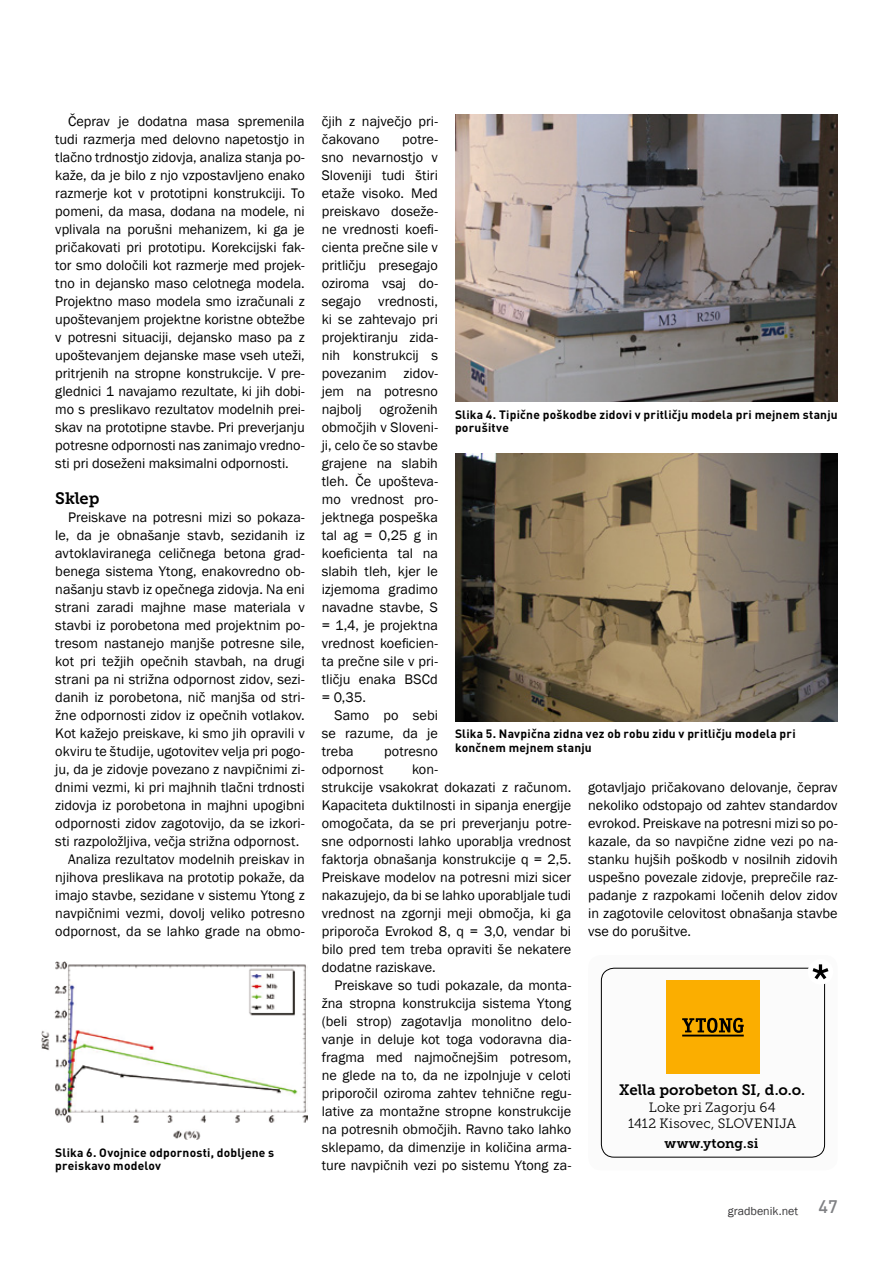
<style>
.page{position:relative;width:893px;height:1263px;background:#fff}
.page>*{position:absolute;margin:0;border:0;box-sizing:border-box;transform-origin:0 0}
.t1{font:16.5px "Museo Slab 700";letter-spacing:-.01em;color:#000}
.t2{font:15px "Museo Slab 700";color:#000}
.t3{font:14.25px/18px "Franklin Gothic";color:#000;text-align:justify}
.t4{font:13.5px/16.2px "Museo Slab 300";letter-spacing:.005em;color:#000;text-align:center}
.t5{font:13.5px "Museo Slab 700";letter-spacing:.005em;color:#000}
.t6{font:12px/13.5px "DIN Bold";letter-spacing:.02em;color:#000}
.t7{font:12px "Franklin Gothic";color:#39383a}
</style>
<div class="page">
<div style="left:588px;top:955px;width:250px;height:215px;background:#fbfbfb;border-radius:13px"></div>
<div style="left:601px;top:968px;width:224px;height:189px;border:1px solid #000;border-radius:13px"></div>
<div style="left:808px;top:959px;width:25px;height:25px;background:#fff;border-radius:50%"></div>
<svg style="left:812px;top:964px;width:16px;height:15px"></svg>
<div style="left:666px;top:980px;width:94px;height:94px;background:#fbae00"></div>
<svg style="left:682px;top:1018px;width:62px;height:15px"></svg>
<hr style="left:682px;top:1034px;width:62px;height:2px;background:#000">
<img style="left:42px;top:961px;width:265px;height:178px">
<img style="left:455px;top:115px;width:383px;height:287px">
<img style="left:455px;top:453px;width:383px;height:268px">
<p class="t3" style="left:55px;top:113px;width:251px;text-indent:13px">Čeprav je dodatna masa spremenila tudi razmerja med delovno napetostjo in tlačno trdnostjo zidovja, analiza stanja po&shy;kaže, da je bilo z njo vzpostavljeno enako razmerje kot v prototipni konstrukciji. To pomeni, da masa, dodana na modele, ni vplivala na porušni mehanizem, ki ga je pričakovati pri prototipu. Korekcijski fak&shy;tor smo določili kot razmerje med projek&shy;tno in dejansko maso celotnega modela.<br>Projektno maso modela smo izračunali z upoštevanjem projektne koristne obtežbe v potresni situaciji, dejansko maso pa z upoštevanjem dejanske mase vseh uteži, pritrjenih na stropne konstrukcije. V pre&shy;glednici 1 navajamo rezultate, ki jih dobi&shy;mo s preslikavo rezultatov modelnih prei&shy;skav na prototipne stavbe. Pri preverjanju potresne odpornosti nas zanimajo vredno&shy;sti pri doseženi maksimalni odpornosti.</p>
<p class="t1" style="left:55px;top:489px;width:46px">Sklep</p>
<p class="t3" style="left:68px;top:509px;width:238px">Preiskave na potresni mizi so pokaza-</p>
<p class="t3" style="left:55px;top:527px;width:251px">le, da je obnašanje stavb, sezidanih iz</p>
<p class="t3" style="left:55px;top:545px;width:251px">avtoklaviranega celičnega betona grad-</p>
<p class="t3" style="left:55px;top:563px;width:251px">benega sistema Ytong, enakovredno ob-</p>
<p class="t3" style="left:55px;top:581px;width:251px">našanju stavb iz opečnega zidovja. Na eni</p>
<p class="t3" style="left:55px;top:599px;width:251px">strani zaradi majhne mase materiala v</p>
<p class="t3" style="left:55px;top:617px;width:251px">stavbi iz porobetona med projektnim po-</p>
<p class="t3" style="left:55px;top:635px;width:251px">tresom nastanejo manjše potresne sile,</p>
<p class="t3" style="left:55px;top:653px;width:251px">kot pri težjih opečnih stavbah, na drugi</p>
<p class="t3" style="left:55px;top:671px;width:251px">strani pa ni strižna odpornost zidov, sezi-</p>
<p class="t3" style="left:55px;top:689px;width:251px">danih iz porobetona, nič manjša od stri-</p>
<p class="t3" style="left:55px;top:707px;width:251px">žne odpornosti zidov iz opečnih votlakov.</p>
<p class="t3" style="left:55px;top:725px;width:251px">Kot kažejo preiskave, ki smo jih opravili v</p>
<p class="t3" style="left:55px;top:743px;width:251px">okviru te študije, ugotovitev velja pri pogo-</p>
<p class="t3" style="left:55px;top:761px;width:251px">ju, da je zidovje povezano z navpičnimi zi-</p>
<p class="t3" style="left:55px;top:779px;width:251px">dnimi vezmi, ki pri majhnih tlačni trdnosti</p>
<p class="t3" style="left:55px;top:797px;width:251px">zidovja iz porobetona in majhni upogibni</p>
<p class="t3" style="left:55px;top:815px;width:251px">odpornosti zidov zagotovijo, da se izkori-</p>
<p class="t3" style="left:55px;top:833px;width:245px">sti razpoložljiva, večja strižna odpornost.</p>
<p class="t3" style="left:68px;top:851px;width:238px">Analiza rezultatov modelnih preiskav in</p>
<p class="t3" style="left:55px;top:869px;width:251px">njihova preslikava na prototip pokaže, da</p>
<p class="t3" style="left:55px;top:887px;width:251px">imajo stavbe, sezidane v sistemu Ytong z</p>
<p class="t3" style="left:55px;top:905px;width:251px">navpičnimi vezmi, dovolj veliko potresno</p>
<p class="t3" style="left:55px;top:923px;width:251px">odpornost, da se lahko grade na obmo-</p>
<p class="t6" style="left:55px;top:1145px;width:221px">Slika 6. Ovojnice odpornosti, dobljene s preiskavo modelov</p>
<p class="t3" style="left:322px;top:113px;width:118px">čjih z največjo pri&shy;čakovano</p>
<p class="t3" style="left:322px;top:131px;width:118px;text-indent:80px">potre&shy;sno nevarnostjo v Sloveniji tudi štiri etaže visoko. Med preiskavo doseže&shy;ne vrednosti koefi&shy;cienta prečne sile v pritličju presegajo oziroma vsaj do&shy;segajo vrednosti, ki se zahtevajo pri projektiranju zida&shy;nih konstrukcij s povezanim zidov&shy;jem na potresno najbolj ogroženih območjih v Sloveni&shy;ji, celo če so stavbe grajene na slabih tleh. Če upošteva&shy;mo vrednost pro&shy;jektnega pospeška tal ag = 0,25 g in koeficienta tal na slabih tleh, kjer le izjemoma gradimo navadne stavbe, S = 1,4, je projektna vrednost koeficien&shy;ta prečne sile v pri&shy;tličju enaka BSCd = 0,35.</p>
<p class="t3" style="left:322px;top:706px;width:118px;text-indent:13px">Samo po sebi se razume, da je treba</p>
<p class="t3" style="left:384px;top:742px;width:55px">potresno</p>
<p class="t6" style="left:455px;top:407px;width:384px">Slika 4. Tipične poškodbe zidovi v pritličju modela pri mejnem stanju porušitve</p>
<p class="t6" style="left:455px;top:726px;width:342px">Slika 5. Navpična zidna vez ob robu zidu v pritličju modela pri končnem mejnem stanju</p>
<p class="t3" style="left:322px;top:760px;width:251px;text-align:left;text-indent:90px">kon-<br>strukcije vsakokrat dokazati z računom.<br>Kapaciteta duktilnosti in sipanja energije omogočata, da se pri preverjanju potre&shy;sne odpornosti lahko uporablja vrednost faktorja obnašanja konstrukcije q = 2,5.<br>Preiskave modelov na potresni mizi sicer nakazujejo, da bi se lahko uporabljale tudi vrednost na zgornji meji območja, ki ga priporoča Evrokod 8, q = 3,0, vendar bi bilo pred tem treba opraviti še nekatere dodatne raziskave.</p>
<p class="t3" style="left:322px;top:976px;width:251px;text-indent:13px">Preiskave so tudi pokazale, da monta&shy;žna stropna konstrukcija sistema Ytong (beli strop) zagotavlja monolitno delo&shy;vanje in deluje kot toga vodoravna dia&shy;fragma med najmočnejšim potresom, ne glede na to, da ne izpolnjuje v celoti priporočil oziroma zahtev tehnične regu&shy;lative za montažne stropne konstrukcije na potresnih območjih. Ravno tako lahko sklepamo, da dimenzije in količina arma&shy;ture navpičnih vezi po sistemu Ytong za-</p>
<p class="t3" style="left:322px;top:760px;width:63px">odpornost</p>
<p class="t3" style="left:588px;top:778px;width:251px">gotavljajo pričakovano delovanje, čeprav nekoliko odstopajo od zahtev standardov evrokod. Preiskave na potresni mizi so po&shy;kazale, da so navpične zidne vezi po na&shy;stanku hujših poškodb v nosilnih zidovih uspešno povezale zidovje, preprečile raz&shy;padanje z razpokami ločenih delov zidov in zagotovile celovitost obnašanja stavbe vse do porušitve.</p>
<p class="t2" style="left:619px;top:1082px;width:188px">Xella porobeton SI, d.o.o.</p>
<p class="t4" style="left:628px;top:1099px;width:169px">Loke pri Zagorju 64<br>1412 Kisovec, SLOVENIJA</p>
<p class="t5" style="left:665px;top:1136px;width:95px">www.ytong.si</p>
<p class="t7" style="left:728px;top:1204px;width:111px">gradbenik.net <sup>47</sup></p>
</div>
